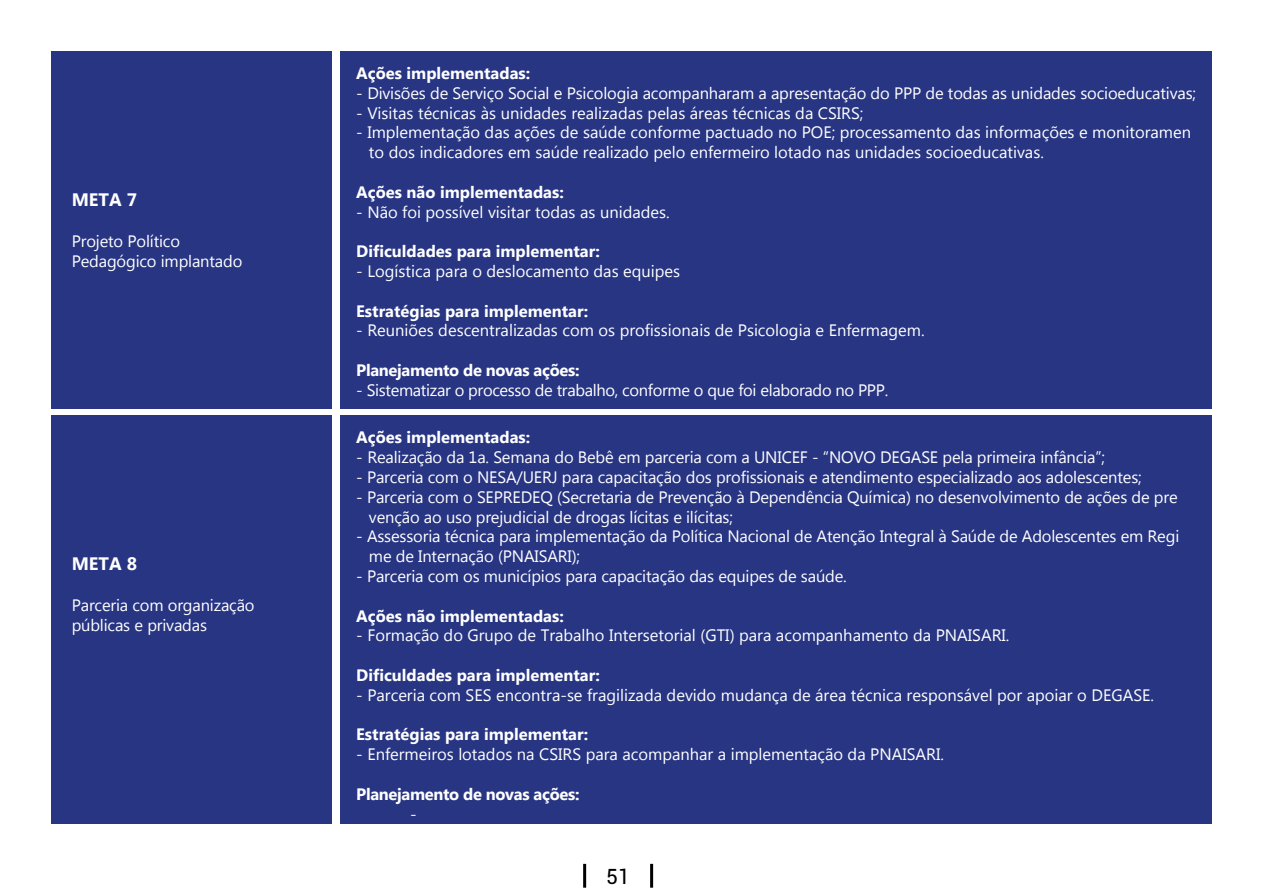
<style>
.page{position:relative;width:1263px;height:893px;background:#fff}
.page>*{position:absolute;margin:0;border:0;box-sizing:border-box;transform-origin:0 0}
.t1{font:21px "Roboto";color:#000}
.t2{font:700 18px "Lao UI";color:#fff}
.t3{font:16.5px/19.8px "Lao UI";letter-spacing:-.01em;color:#fff}
.t4{font:700 16.5px "Lao UI";color:#fff}
.t5{font:700 16.5px "Lao UI";letter-spacing:-.02em;color:#fff}
</style>
<div class="page">
<hr style="left:583px;top:864px;width:3px;height:24px;background:#000">
<hr style="left:650px;top:864px;width:3px;height:24px;background:#000">
<div style="left:51px;top:51px;width:281px;height:357px;background:#283583"></div>
<div style="left:51px;top:415px;width:281px;height:409px;background:#283583"></div>
<div style="left:340px;top:51px;width:872px;height:357px;background:#283583"></div>
<div style="left:340px;top:415px;width:872px;height:409px;background:#283583"></div>
<p class="t2" style="left:72px;top:187px;width:67px">META 7</p>
<p class="t3" style="left:72px;top:231px;width:172px">Projeto Político<br>Pedagógico implantado</p>
<p class="t2" style="left:72px;top:552px;width:67px">META 8</p>
<p class="t3" style="left:72px;top:595px;width:184px">Parceria com organização públicas e privadas</p>
<p class="t4" style="left:356px;top:62px;width:176px">Ações implementadas:</p>
<p class="t3" style="left:356px;top:82px;width:841px">- Divisões de Serviço Social e Psicologia acompanharam a apresentação do PPP de todas as unidades socioeducativas;</p>
<p class="t3" style="left:356px;top:102px;width:509px">- Visitas técnicas às unidades realizadas pelas áreas técnicas da CSIRS;</p>
<p class="t3" style="left:369px;top:122px;width:824px;text-indent:-13px">- Implementação das ações de saúde conforme pactuado no POE; processamento das informações e monitoramen to dos indicadores em saúde realizado pelo enfermeiro lotado nas unidades socioeducativas.</p>
<p class="t4" style="left:356px;top:181px;width:209px">Ações não implementadas:</p>
<p class="t3" style="left:356px;top:201px;width:315px">- Não foi possível visitar todas as unidades.</p>
<p class="t4" style="left:356px;top:240px;width:245px">Dificuldades para implementar:</p>
<p class="t3" style="left:356px;top:261px;width:325px">- Logística para o deslocamento das equipes</p>
<p class="t4" style="left:356px;top:300px;width:233px">Estratégias para implementar:</p>
<p class="t3" style="left:356px;top:320px;width:570px">- Reuniões descentralizadas com os profissionais de Psicologia e Enfermagem.</p>
<p class="t5" style="left:356px;top:359px;width:225px">Planejamento de novas ações:</p>
<p class="t3" style="left:356px;top:379px;width:534px">- Sistematizar o processo de trabalho, conforme o que foi elaborado no PPP.</p>
<p class="t4" style="left:356px;top:426px;width:176px">Ações implementadas:</p>
<p class="t3" style="left:356px;top:447px;width:750px">- Realização da 1a. Semana do Bebê em parceria com a UNICEF - “NOVO DEGASE pela primeira infância”;</p>
<p class="t3" style="left:356px;top:467px;width:787px">- Parceria com o NESA/UERJ para capacitação dos profissionais e atendimento especializado aos adolescentes;</p>
<p class="t3" style="left:369px;top:486px;width:810px;text-indent:-13px">- Parceria com o SEPREDEQ (Secretaria de Prevenção à Dependência Química) no desenvolvimento de ações de pre venção ao uso prejudicial de drogas lícitas e ilícitas;</p>
<p class="t3" style="left:369px;top:526px;width:812px;text-indent:-13px">- Assessoria técnica para implementação da Política Nacional de Atenção Integral à Saúde de Adolescentes em Regi me de Internação (PNAISARI);</p>
<p class="t3" style="left:356px;top:566px;width:492px">- Parceria com os municípios para capacitação das equipes de saúde.</p>
<p class="t4" style="left:356px;top:605px;width:209px">Ações não implementadas:</p>
<p class="t3" style="left:356px;top:625px;width:655px">- Formação do Grupo de Trabalho Intersetorial (GTI) para acompanhamento da PNAISARI.</p>
<p class="t4" style="left:356px;top:664px;width:245px">Dificuldades para implementar:</p>
<p class="t3" style="left:356px;top:684px;width:799px">- Parceria com SES encontra-se fragilizada devido mudança de área técnica responsável por apoiar o DEGASE.</p>
<p class="t4" style="left:356px;top:723px;width:233px">Estratégias para implementar:</p>
<p class="t3" style="left:356px;top:744px;width:589px">- Enfermeiros lotados na CSIRS para acompanhar a implementação da PNAISARI.</p>
<p class="t5" style="left:356px;top:783px;width:225px">Planejamento de novas ações:</p>
<p class="t3" style="left:410px;top:803px;width:8px">-</p>
<p class="t1" style="left:606px;top:861px;width:25px">51</p>
</div>
